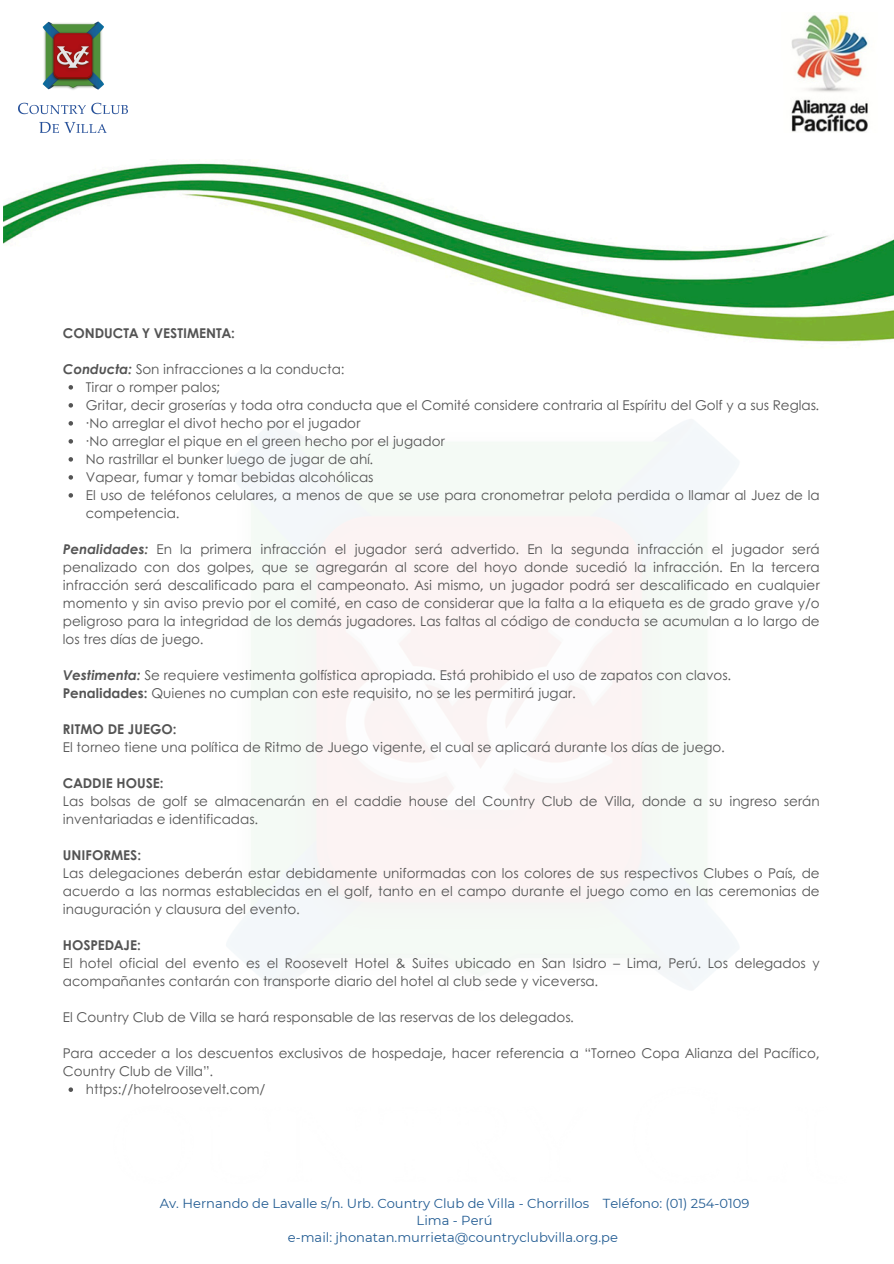
<style>
.page{position:relative;width:894px;height:1264px;background:#fff}
.page>*{position:absolute;margin:0;border:0;box-sizing:border-box;transform-origin:0 0}
.t1{font:13.5px/18px "Century Gothic";color:#545454}
.t2{font:700 13.5px "Century Gothic";color:#545454}
.t3{font:13.05px "Montserrat";color:#215b92}
.s1{font-weight:700;font-style:italic}
.s2{font-weight:700}
</style>
<div class="page">
<img style="left:791px;top:13px;width:77px;height:119px">
<img style="left:18px;top:21px;width:109px;height:112px">
<img style="left:3px;top:163px;width:890px;height:179px">
<svg style="left:68px;top:385px;width:5px;height:4px"></svg>
<svg style="left:68px;top:403px;width:5px;height:4px"></svg>
<svg style="left:68px;top:421px;width:5px;height:4px"></svg>
<svg style="left:68px;top:439px;width:5px;height:4px"></svg>
<svg style="left:68px;top:457px;width:5px;height:4px"></svg>
<svg style="left:68px;top:475px;width:5px;height:4px"></svg>
<svg style="left:68px;top:493px;width:5px;height:4px"></svg>
<svg style="left:68px;top:1087px;width:5px;height:4px"></svg>
<p class="t2" style="left:63px;top:323px;width:173px">CONDUCTA Y VESTIMENTA:</p>
<p class="t1" style="left:63px;top:359px;width:283px"><span class="s1">Conducta:</span> Son infracciones a la conducta:</p>
<p class="t1" style="left:86px;top:377px;width:136px">Tirar o romper palos;</p>
<h1 class="t1" style="left:86px;top:395px;width:734px">Gritar, decir groserías y toda otra conducta que el Comité considere contraria al Espíritu del Golf y a sus Reglas.</h1>
<p class="t1" style="left:86px;top:413px;width:276px">·No arreglar el divot hecho por el jugador</p>
<p class="t1" style="left:86px;top:431px;width:360px">·No arreglar el pique en el green hecho por el jugador</p>
<p class="t1" style="left:86px;top:449px;width:289px">No rastrillar el bunker luego de jugar de ahí.</p>
<p class="t1" style="left:86px;top:467px;width:289px">Vapear, fumar y tomar bebidas alcohólicas</p>
<p class="t1" style="left:86px;top:485px;width:735px">El uso de teléfonos celulares, a menos de que se use para cronometrar pelota perdida o llamar al Juez de la competencia.</p>
<p class="t1" style="left:63px;top:539px;width:758px;text-align:justify"><span class="s1">Penalidades:</span> En la primera infracción el jugador será advertido. En la segunda infracción el jugador será penalizado con dos golpes, que se agregarán al score del hoyo donde sucedió la infracción. En la tercera infracción será descalificado para el campeonato. Asi mismo, un jugador podrá ser descalificado en cualquier momento y sin aviso previo por el comité, en caso de considerar que la falta a la etiqueta es de grado grave y/o peligroso para la integridad de los demás jugadores. Las faltas al código de conducta se acumulan a lo largo de los tres días de juego.</p>
<p class="t1" style="left:63px;top:665px;width:669px"><span class="s1">Vestimenta:</span> Se requiere vestimenta golfística apropiada. Está prohibido el uso de zapatos con clavos.</p>
<p class="t1" style="left:63px;top:683px;width:514px"><span class="s2">Penalidades:</span> Quienes no cumplan con este requisito, no se les permitirá jugar.</p>
<p class="t2" style="left:63px;top:719px;width:115px">RITMO DE JUEGO:</p>
<p class="t1" style="left:63px;top:737px;width:663px">El torneo tiene una política de Ritmo de Juego vigente, el cual se aplicará durante los días de juego.</p>
<p class="t2" style="left:63px;top:773px;width:102px">CADDIE HOUSE:</p>
<p class="t1" style="left:63px;top:791px;width:758px">Las bolsas de golf se almacenarán en el caddie house del Country Club de Villa, donde a su ingreso serán inventariadas e identificadas.</p>
<p class="t2" style="left:63px;top:845px;width:80px">UNIFORMES:</p>
<p class="t1" style="left:63px;top:863px;width:758px;text-align:justify">Las delegaciones deberán estar debidamente uniformadas con los colores de sus respectivos Clubes o País, de acuerdo a las normas establecidas en el golf, tanto en el campo durante el juego como en las ceremonias de inauguración y clausura del evento.</p>
<p class="t2" style="left:63px;top:935px;width:79px">HOSPEDAJE:</p>
<p class="t1" style="left:63px;top:953px;width:758px">El hotel oficial del evento es el Roosevelt Hotel &amp; Suites ubicado en San Isidro – Lima, Perú. Los delegados y acompañantes contarán con transporte diario del hotel al club sede y viceversa.</p>
<p class="t1" style="left:63px;top:1007px;width:512px">El Country Club de Villa se hará responsable de las reservas de los delegados.</p>
<p class="t1" style="left:63px;top:1043px;width:758px">Para acceder a los descuentos exclusivos de hospedaje, hacer referencia a “Torneo Copa Alianza del Pacífico,<br>Country Club de Villa”.</p>
<p class="t1" style="left:86px;top:1079px;width:181px">https://hotelroosevelt.com/</p>
<p class="t3" style="left:160px;top:1194px;width:591px">Av. Hernando de Lavalle s/n. Urb. Country Club de Villa - Chorrillos Teléfono: (01) 254-0109</p>
<p class="t3" style="left:416px;top:1212px;width:77px">Lima - Perú</p>
<p class="t3" style="left:288px;top:1229px;width:331px">e-mail: jhonatan.murrieta@countryclubvilla.org.pe</p>
</div>
